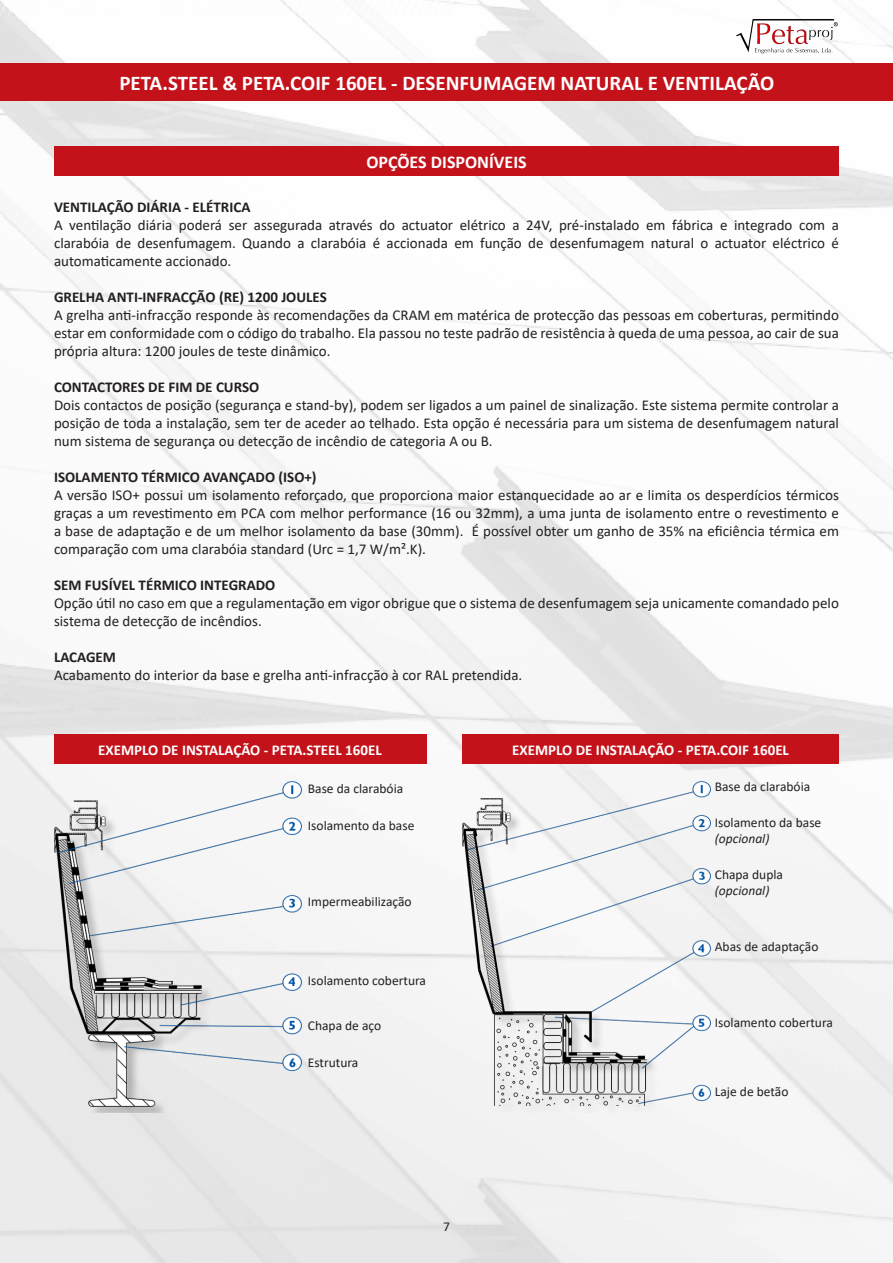
<style>
.page{position:relative;width:893px;height:1263px;background:#fff}
.page>*{position:absolute;margin:0;border:0;box-sizing:border-box;transform-origin:0 0}
.t1{font:700 21px "Calibri";color:#fff}
.t2{font:700 18px "Calibri";color:#fff}
.t3{font:15px/18px "Calibri";color:#231f20;text-align:justify}
.t4{font:700 15px "Calibri";color:#231f20}
.t5{font:700 15px "Calibri";color:#fff}
.t6{font:13.5px "Calibri";color:#231f20}
.t7{font:italic 13.5px "Calibri";color:#231f20}
</style>
<div class="page">
<img style="left:0;top:0;width:893px;height:1263px">
<div style="left:0;top:64px;width:893px;height:37px;background:#c4121a"></div>
<img style="left:736px;top:17px;width:103px;height:37px">
<div style="left:54px;top:147px;width:785px;height:29px;background:#c4121a"></div>
<div style="left:54px;top:734px;width:372px;height:30px;background:#c4121a"></div>
<div style="left:462px;top:734px;width:377px;height:30px;background:#c4121a"></div>
<img style="left:462px;top:781px;width:248px;height:332px">
<img style="left:54px;top:781px;width:248px;height:332px">
<h1 class="t1" style="left:119px;top:68px;width:656px">PETA.STEEL &amp; PETA.COIF 160EL - DESENFUMAGEM NATURAL E VENTILAÇÃO</h1>
<p class="t2" style="left:366px;top:149px;width:162px">OPÇÕES DISPONÍVEIS</p>
<p class="t4" style="left:54px;top:196px;width:198px">VENTILAÇÃO DIÁRIA - ELÉTRICA</p>
<p class="t3" style="left:54px;top:216px;width:786px">A ventilação diária poderá ser assegurada através do actuator elétrico a 24V, pré-instalado em fábrica e integrado com a clarabóia de desenfumagem. Quando a clarabóia é accionada em função de desenfumagem natural o actuator eléctrico é automaticamente accionado.</p>
<p class="t4" style="left:54px;top:286px;width:274px">GRELHA ANTI-INFRACÇÃO (RE) 1200 JOULES</p>
<p class="t3" style="left:54px;top:306px;width:786px">A grelha anti-infracção responde às recomendações da CRAM em matérica de protecção das pessoas em coberturas, permitindo estar em conformidade com o código do trabalho. Ela passou no teste padrão de resistência à queda de uma pessoa, ao cair de sua própria altura: 1200 joules de teste dinâmico.</p>
<p class="t4" style="left:54px;top:376px;width:207px">CONTACTORES DE FIM DE CURSO</p>
<p class="t3" style="left:54px;top:396px;width:786px">Dois contactos de posição (segurança e stand-by), podem ser ligados a um painel de sinalização. Este sistema permite controlar a posição de toda a instalação, sem ter de aceder ao telhado. Esta opção é necessária para um sistema de desenfumagem natural num sistema de segurança ou detecção de incêndio de categoria A ou B.</p>
<p class="t4" style="left:54px;top:466px;width:264px">ISOLAMENTO TÉRMICO AVANÇADO (ISO+)</p>
<p class="t3" style="left:54px;top:486px;width:786px">A versão ISO+ possui um isolamento reforçado, que proporciona maior estanquecidade ao ar e limita os desperdícios térmicos graças a um revestimento em PCA com melhor performance (16 ou 32mm), a uma junta de isolamento entre o revestimento e a base de adaptação e de um melhor isolamento da base (30mm). É possível obter um ganho de 35% na eficiência térmica em comparação com uma clarabóia standard (Urc = 1,7 W/m².K).</p>
<p class="t4" style="left:54px;top:574px;width:223px">SEM FUSÍVEL TÉRMICO INTEGRADO</p>
<p class="t3" style="left:54px;top:594px;width:786px">Opção útil no caso em que a regulamentação em vigor obrigue que o sistema de desenfumagem seja unicamente comandado pelo sistema de detecção de incêndios.</p>
<p class="t4" style="left:54px;top:646px;width:64px">LACAGEM</p>
<p class="t3" style="left:54px;top:666px;width:470px">Acabamento do interior da base e grelha anti-infracção à cor RAL pretendida.</p>
<p class="t5" style="left:98px;top:739px;width:285px">EXEMPLO DE INSTALAÇÃO - PETA.STEEL 160EL</p>
<p class="t5" style="left:512px;top:739px;width:278px">EXEMPLO DE INSTALAÇÃO - PETA.COIF 160EL</p>
<p class="t6" style="left:715px;top:777px;width:97px">Base da clarabóia</p>
<p class="t6" style="left:308px;top:779px;width:97px">Base da clarabóia</p>
<p class="t6" style="left:308px;top:816px;width:108px">Isolamento da base</p>
<p class="t6" style="left:715px;top:813px;width:108px">Isolamento da base</p>
<p class="t7" style="left:715px;top:829px;width:56px">(opcional)</p>
<p class="t6" style="left:308px;top:892px;width:105px">Impermeabilização</p>
<p class="t6" style="left:308px;top:971px;width:120px">Isolamento cobertura</p>
<p class="t6" style="left:308px;top:1016px;width:75px">Chapa de aço</p>
<p class="t6" style="left:308px;top:1053px;width:52px">Estrutura</p>
<p class="t6" style="left:443px;top:1217px;width:8px">7</p>
<p class="t6" style="left:715px;top:865px;width:70px">Chapa dupla</p>
<p class="t7" style="left:715px;top:881px;width:56px">(opcional)</p>
<p class="t6" style="left:715px;top:937px;width:105px">Abas de adaptação</p>
<p class="t6" style="left:715px;top:1013px;width:120px">Isolamento cobertura</p>
<p class="t6" style="left:715px;top:1082px;width:75px">Laje de betão</p>
</div>
